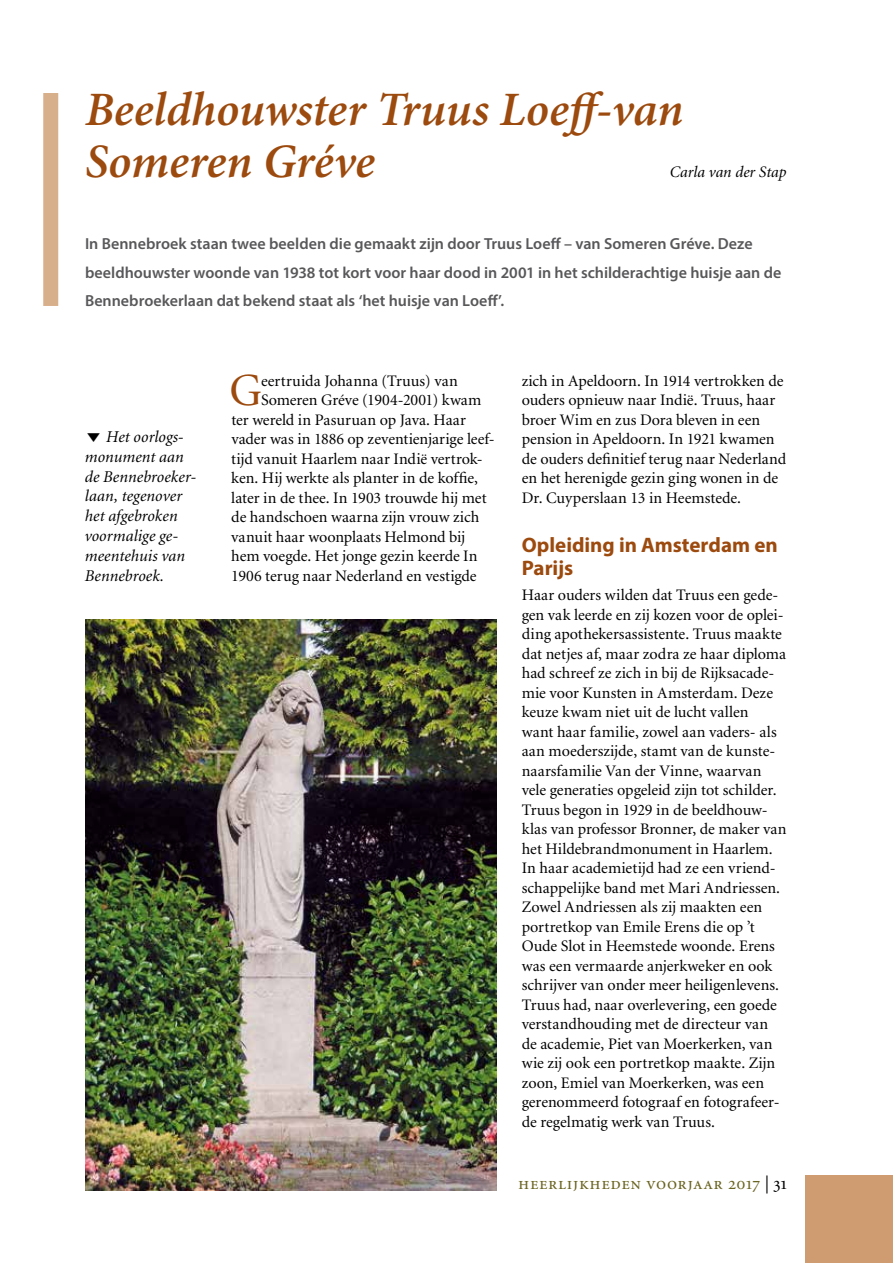
<style>
.page{position:relative;width:893px;height:1263px;background:#fff}
.page>*{position:absolute;margin:0;border:0;box-sizing:border-box;transform-origin:0 0}
.t1{font:italic 600 48px/52.5px "Minion Pro";letter-spacing:-.005em;color:#9c4a0e}
.t2{font:46.05px "Minion";color:#9c4a0e}
.t3{font:700 21px/22.5px "Myriad Pro";letter-spacing:-.005em;color:#9c4a0e}
.t4{font:18px "Minion Exp";letter-spacing:.03em;color:#6a6421}
.t5{font:italic 16.5px/19.8px "Minion";letter-spacing:.005em;color:#000}
.t6{font:16.05px/19.5px "Minion";color:#000}
.t7{font:600 16.05px/28.5px "Myriad Pro";color:#58585a}
.t8{font:italic 16.05px "Minion";color:#000}
.s1{font-family:"Minion";color:#000}
</style>
<div class="page">
<div style="left:805px;top:1175px;width:88px;height:88px;background:#cf9c72"></div>
<div style="left:43px;top:93px;width:15px;height:213px;background:#d8af8b"></div>
<img style="left:85px;top:620px;width:411px;height:570px">
<h1 class="t1" style="left:85px;top:83px;width:600px">Beeldhouwster Truus Loeff-van<br>Someren Gréve</h1>
<p class="t8" style="left:670px;top:164px;width:118px">Carla van der Stap</p>
<p class="t7" style="left:85px;top:229px;width:698px">In Bennebroek staan twee beelden die gemaakt zijn door Truus Loeff – van Someren Gréve. Deze beeldhouwster woonde van 1938 tot kort voor haar dood in 2001 in het schilderachtige huisje aan de<br>Bennebroekerlaan dat bekend staat als ‘het huisje van Loeff’.</p>
<p class="t5" style="left:85px;top:427px;width:113px;text-indent:21px">Het oorlogs&shy;monument aan de Bennebroeker&shy;laan, tegenover het afgebroken voormalige ge&shy;meentehuis van<br>Bennebroek.</p>
<h2 class="t2" style="left:229px;top:368px;width:34px">G</h2>
<p class="t6" style="left:261px;top:371px;width:198px">eertruida Johanna (Truus) van</p>
<p class="t6" style="left:261px;top:391px;width:222px">Someren Gréve (1904-2001) kwam</p>
<p class="t6" style="left:231px;top:410px;width:236px">ter wereld in Pasuruan op Java. Haar</p>
<p class="t6" style="left:231px;top:430px;width:265px">vader was in 1886 op zeventienjarige leef-</p>
<p class="t6" style="left:231px;top:449px;width:253px">tijd vanuit Haarlem naar Indië vertrok-</p>
<p class="t6" style="left:231px;top:469px;width:248px">ken. Hij werkte als planter in de koffie,</p>
<p class="t6" style="left:231px;top:488px;width:257px">later in de thee. In 1903 trouwde hij met</p>
<p class="t6" style="left:231px;top:508px;width:249px">de handschoen waarna zijn vrouw zich</p>
<p class="t6" style="left:231px;top:527px;width:236px">vanuit haar woonplaats Helmond bij</p>
<p class="t6" style="left:231px;top:547px;width:248px">hem voegde. Het jonge gezin keerde In</p>
<p class="t6" style="left:231px;top:566px;width:247px">1906 terug naar Nederland en vestigde</p>
<p class="t6" style="left:522px;top:371px;width:266px">zich in Apeldoorn. In 1914 vertrokken de ouders opnieuw naar Indië. Truus, haar broer Wim en zus Dora bleven in een pension in Apeldoorn. In 1921 kwamen de ouders definitief terug naar Nederland en het herenigde gezin ging wonen in de Dr. Cuyperslaan 13 in Heemstede.</p>
<h3 class="t3" style="left:522px;top:533px;width:258px">Opleiding in Amsterdam en<br>Parijs</h3>
<p class="t6" style="left:522px;top:586px;width:266px">Haar ouders wilden dat Truus een gede&shy;gen vak leerde en zij kozen voor de oplei&shy;ding apothekersassistente. Truus maakte dat netjes af, maar zodra ze haar diploma had schreef ze zich in bij de Rijksacade&shy;mie voor Kunsten in Amsterdam. Deze keuze kwam niet uit de lucht vallen<br>want haar familie, zowel aan vaders- als aan moederszijde, stamt van de kunste&shy;naarsfamilie Van der Vinne, waarvan vele generaties opgeleid zijn tot schilder.<br>Truus begon in 1929 in de beeldhouw&shy;klas van professor Bronner, de maker van het Hildebrandmonument in Haarlem.<br>In haar academietijd had ze een vriend&shy;schappelijke band met Mari Andriessen.<br>Zowel Andriessen als zij maakten een portretkop van Emile Erens die op ’t Oude Slot in Heemstede woonde. Erens was een vermaarde anjerkweker en ook schrijver van onder meer heiligenlevens.<br>Truus had, naar overlevering, een goede verstandhouding met de directeur van de academie, Piet van Moerkerken, van wie zij ook een portretkop maakte. Zijn zoon, Emiel van Moerkerken, was een gerenommeerd fotograaf en fotografeer&shy;de regelmatig werk van Truus.</p>
<p class="t4" style="left:518px;top:1176px;width:253px">heerlijkheden voorjaar 2017 <span class="s1">|</span></p>
</div>
